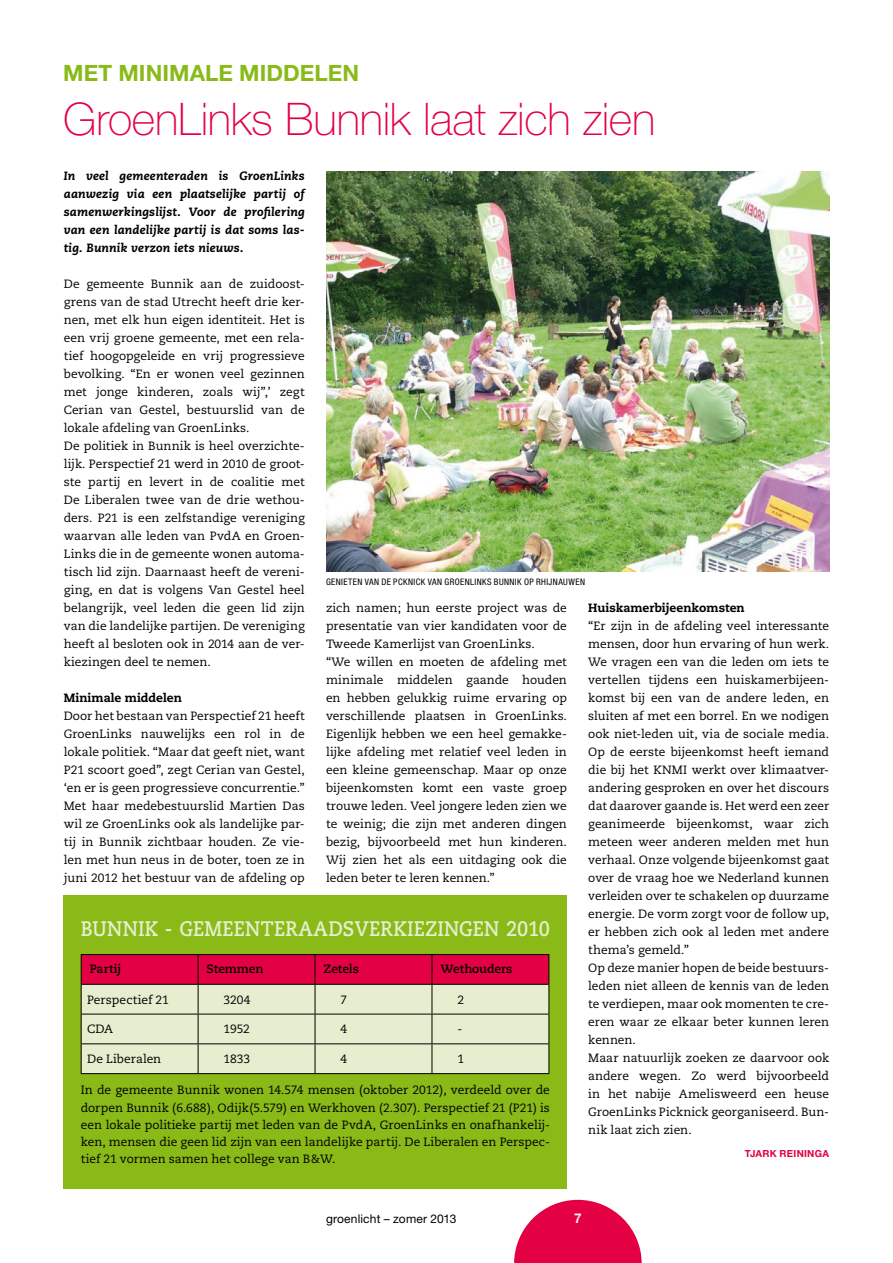
<style>
.page{position:relative;width:893px;height:1263px;background:#fff}
.page>*{position:absolute;margin:0;border:0;box-sizing:border-box;transform-origin:0 0}
.t1{font:100 45px "Helvetica Neue";letter-spacing:-.005em;color:#e30043}
.t2{font:700 22.5px "Helvetica Neue";letter-spacing:.005em;color:#89ba17}
.t3{font:700 21px "Caecilia";letter-spacing:.005em;color:#e6eecf;scale:.9 1}
.t4{font:700 13.5px "Helvetica Neue";color:#fdedea}
.t5{font:12px/18px "Caecilia";color:#000}
.t6{font:italic 800 12px/18px "Caecilia";letter-spacing:.01em;color:#000;text-align:justify}
.t7{font:800 12px "Caecilia";color:#000}
.t8{font:700 12px "Caecilia";letter-spacing:-.005em;color:#000}
.t9{font:12px "Helvetica Neue";letter-spacing:.01em;color:#000}
.t10{font:700 9.75px "Helvetica Neue";letter-spacing:.025em;color:#e30043}
.t11{font:condensed 9px "Helvetica Neue";letter-spacing:.045em;color:#000}
</style>
<div class="page">
<svg style="left:514px;top:1200px;width:128px;height:63px"></svg>
<div style="left:64px;top:895px;width:503px;height:293px;background:#89ba17"></div>
<svg style="left:81px;top:954px;width:469px;height:119px;background:#daaaa4"></svg>
<hr style="left:81px;top:1073px;width:117px;height:1px;background:#000">
<hr style="left:198px;top:1073px;width:117px;height:1px;background:#000">
<hr style="left:315px;top:1073px;width:117px;height:1px;background:#000">
<hr style="left:432px;top:1073px;width:117px;height:1px;background:#000">
<img style="left:326px;top:171px;width:503px;height:400px">
<h2 class="t2" style="left:63px;top:59px;width:142px">MET MINIMALE</h2>
<h2 class="t2" style="left:239px;top:59px;width:44px">MIDDELEN</h2>
<h1 class="t1" style="left:63px;top:94px;width:594px">GroenLinks Bunnik laat zich zien</h1>
<p class="t6" style="left:64px;top:167px;width:242px">In veel gemeenteraden is GroenLinks aanwezig via een plaatselijke partij of samenwerkingslijst. Voor de profilering van een landelijke partij is dat soms las&shy;tig. Bunnik verzon iets nieuws.</p>
<p class="t5" style="left:64px;top:275px;width:242px">De gemeente Bunnik aan de zuidoost&shy;grens van de stad Utrecht heeft drie ker&shy;nen, met elk hun eigen identiteit. Het is een vrij groene gemeente, met een rela&shy;tief hoogopgeleide en vrij progressieve bevolking. “En er wonen veel gezinnen met jonge kinderen, zoals wij”,’ zegt Cerian van Gestel, bestuurslid van de lokale afdeling van GroenLinks.<br>De politiek in Bunnik is heel overzichte&shy;lijk. Perspectief 21 werd in 2010 de groot&shy;ste partij en levert in de coalitie met De Liberalen twee van de drie wethou&shy;ders. P21 is een zelfstandige vereniging waarvan alle leden van PvdA en Groen-Links die in de gemeente wonen automa&shy;tisch lid zijn. Daarnaast heeft de vereni&shy;ging, en dat is volgens Van Gestel heel belangrijk, veel leden die geen lid zijn van die landelijke partijen. De vereniging heeft al besloten ook in 2014 aan de ver&shy;kiezingen deel te nemen.</p>
<p class="t7" style="left:64px;top:690px;width:120px">Minimale middelen</p>
<p class="t5" style="left:64px;top:707px;width:242px;text-align:justify">Door het bestaan van Perspectief 21 heeft GroenLinks nauwelijks een rol in de lokale politiek. “Maar dat geeft niet, want P21 scoort goed”, zegt Cerian van Gestel, ‘en er is geen progressieve concurrentie.” Met haar medebestuurslid Martien Das wil ze GroenLinks ook als landelijke par&shy;tij in Bunnik zichtbaar houden. Ze vie&shy;len met hun neus in de boter, toen ze in juni 2012 het bestuur van de afdeling op</p>
<p class="t11" style="left:326px;top:576px;width:260px">GENIETEN VAN DE PCKNICK VAN GROENLINKS BUNNIK OP RHIJNAUWEN</p>
<p class="t5" style="left:326px;top:599px;width:242px">zich namen; hun eerste project was de presentatie van vier kandidaten voor de Tweede Kamerlijst van GroenLinks.<br>“We willen en moeten de afdeling met minimale middelen gaande houden en hebben gelukkig ruime ervaring op verschillende plaatsen in GroenLinks.<br>Eigenlijk hebben we een heel gemakke&shy;lijke afdeling met relatief veel leden in een kleine gemeenschap. Maar op onze bijeenkomsten komt een vaste groep trouwe leden. Veel jongere leden zien we te weinig; die zijn met anderen dingen bezig, bijvoorbeeld met hun kinderen.<br>Wij zien het als een uitdaging ook die leden beter te leren kennen.”</p>
<p class="t7" style="left:588px;top:600px;width:158px">Huiskamerbijeenkomsten</p>
<p class="t5" style="left:588px;top:617px;width:242px">“Er zijn in de afdeling veel interessante mensen, door hun ervaring of hun werk.<br>We vragen een van die leden om iets te vertellen tijdens een huiskamerbijeen&shy;komst bij een van de andere leden, en sluiten af met een borrel. En we nodigen ook niet-leden uit, via de sociale media.<br>Op de eerste bijeenkomst heeft iemand die bij het KNMI werkt over klimaatver&shy;andering gesproken en over het discours dat daarover gaande is. Het werd een zeer geanimeerde bijeenkomst, waar zich meteen weer anderen melden met hun verhaal. Onze volgende bijeenkomst gaat over de vraag hoe we Nederland kunnen verleiden over te schakelen op duurzame energie. De vorm zorgt voor de follow up, er hebben zich ook al leden met andere thema’s gemeld.”<br>Op deze manier hopen de beide bestuurs&shy;leden niet alleen de kennis van de leden te verdiepen, maar ook momenten te cre&shy;ëren waar ze elkaar beter kunnen leren kennen.<br>Maar natuurlijk zoeken ze daarvoor ook andere wegen. Zo werd bijvoorbeeld in het nabije Amelisweerd een heuse GroenLinks Picknick georganiseerd. Bun&shy;nik laat zich zien.</p>
<p class="t10" style="left:745px;top:1147px;width:85px">TJARK REININGA</p>
<h3 class="t3" style="left:81px;top:916px;width:523px">BUNNIK - GEMEENTERAADSVERKIEZINGEN 2010</h3>
<p class="t8" style="left:90px;top:961px;width:33px">Partij</p>
<p class="t8" style="left:207px;top:961px;width:58px">Stemmen</p>
<p class="t8" style="left:324px;top:961px;width:37px">Zetels</p>
<p class="t8" style="left:440px;top:961px;width:74px">Wethouders</p>
<p class="t5" style="left:87px;top:991px;width:83px">Perspectief 21</p>
<p class="t5" style="left:224px;top:991px;width:28px">3204</p>
<p class="t5" style="left:341px;top:991px;width:8px">7</p>
<p class="t5" style="left:457px;top:991px;width:8px">2</p>
<p class="t5" style="left:87px;top:1020px;width:28px">CDA</p>
<p class="t5" style="left:224px;top:1020px;width:28px">1952</p>
<p class="t5" style="left:341px;top:1020px;width:8px">4</p>
<p class="t5" style="left:457px;top:1020px;width:6px">-</p>
<p class="t5" style="left:87px;top:1050px;width:76px">De Liberalen</p>
<p class="t5" style="left:224px;top:1050px;width:28px">1833</p>
<p class="t5" style="left:341px;top:1050px;width:8px">4</p>
<p class="t5" style="left:457px;top:1050px;width:8px">1</p>
<p class="t5" style="left:81px;top:1082px;width:471px;line-height:17.2px;text-align:justify">In de gemeente Bunnik wonen 14.574 mensen (oktober 2012), verdeeld over de dorpen Bunnik (6.688), Odijk(5.579) en Werkhoven (2.307). Perspectief 21 (P21) is een lokale politieke partij met leden van de PvdA, GroenLinks en onafhankelij&shy;ken, mensen die geen lid zijn van een landelijke partij. De Liberalen en Perspec&shy;tief 21 vormen samen het college van B&amp;W.</p>
<p class="t9" style="left:326px;top:1211px;width:132px">groenlicht – zomer 2013</p>
<p class="t4" style="left:574px;top:1210px;width:9px">7</p>
</div>
